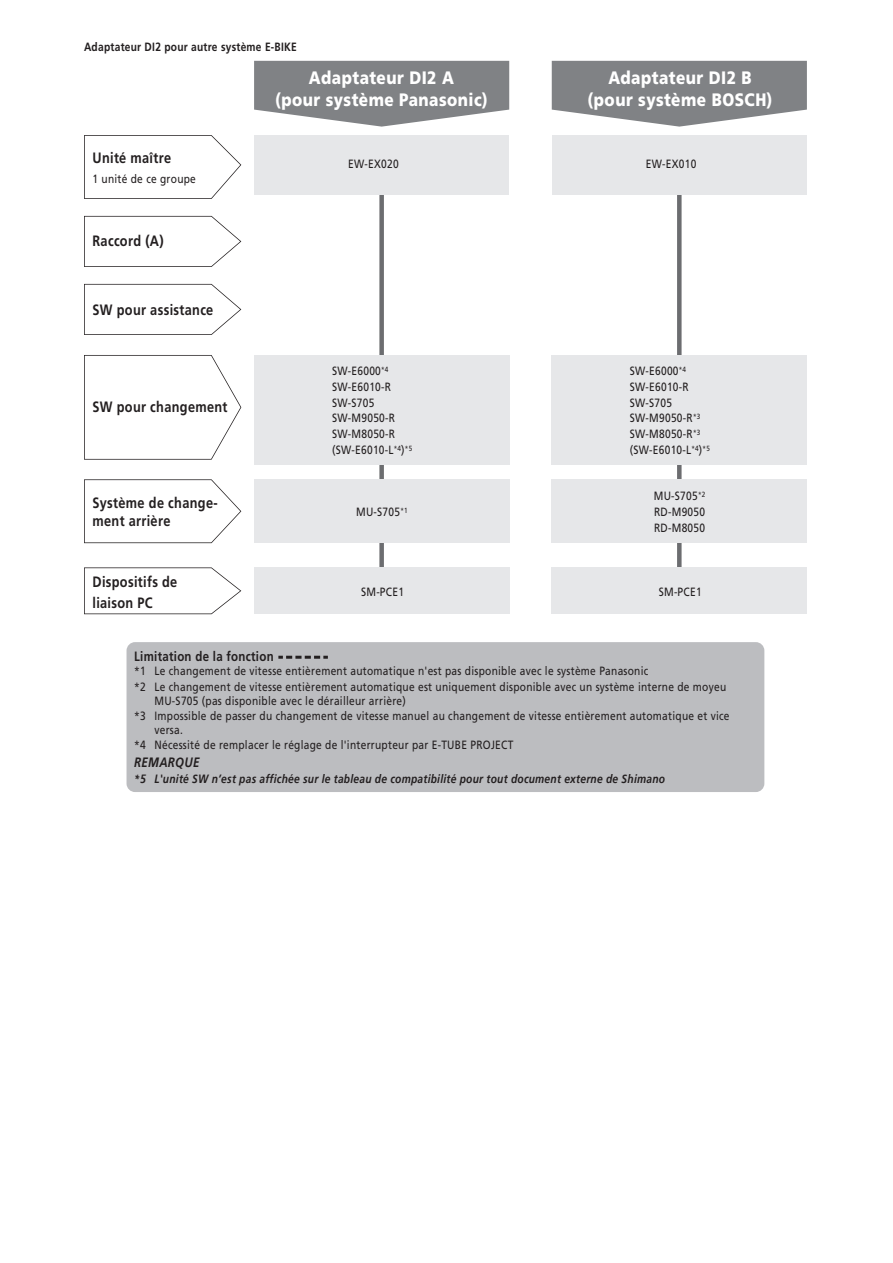
<style>
.page{position:relative;width:893px;height:1263px;background:#fff}
.page>*{position:absolute;margin:0;border:0;box-sizing:border-box;transform-origin:0 0}
.t1{font:900 18px/21.6px "Frutiger LT Pro";letter-spacing:.03em;color:#fff;text-align:center;scale:.85 1}
.t2{font:700 15px/18px "Frutiger LT Pro";letter-spacing:.025em;color:#231f20;scale:.85 1}
.t3{font:700 13.5px "Frutiger LT Pro";letter-spacing:.025em;color:#231f20;scale:.85 1}
.t4{font:italic 700 13.5px "Frutiger 66";letter-spacing:.025em;color:#231f20;scale:.85 1}
.t5{font:12px/15.9px "Frutiger LT Pro";letter-spacing:.025em;color:#231f20;scale:.85 1}
.t6{font:italic 700 12px "Frutiger 66";letter-spacing:.025em;color:#231f20;scale:.85 1}
.t7{font:700 12px "Frutiger LT Pro";letter-spacing:.025em;color:#231f20;scale:.85 1}
</style>
<div class="page">
<div style="left:379px;top:447px;width:5px;height:32px;background:#6c6d70"></div>
<div style="left:379px;top:543px;width:5px;height:24px;background:#6c6d70"></div>
<div style="left:379px;top:188px;width:5px;height:167px;background:#6c6d70"></div>
<div style="left:677px;top:447px;width:5px;height:32px;background:#6c6d70"></div>
<div style="left:677px;top:543px;width:5px;height:24px;background:#6c6d70"></div>
<div style="left:677px;top:188px;width:5px;height:167px;background:#6c6d70"></div>
<svg style="left:552px;top:61px;width:255px;height:66px;background:#919295"></svg>
<div style="left:254px;top:135px;width:255px;height:60px;background:#e6e7e9"></div>
<div style="left:254px;top:355px;width:255px;height:109px;background:#e6e7e9"></div>
<svg style="left:84px;top:135px;width:157px;height:64px"></svg>
<svg style="left:84px;top:479px;width:157px;height:64px"></svg>
<svg style="left:254px;top:61px;width:255px;height:66px;background:#919295"></svg>
<div style="left:254px;top:479px;width:255px;height:64px;background:#e6e7e9"></div>
<svg style="left:84px;top:567px;width:157px;height:47px"></svg>
<div style="left:254px;top:567px;width:255px;height:47px;background:#e6e7e9"></div>
<svg style="left:84px;top:216px;width:157px;height:51px"></svg>
<svg style="left:84px;top:284px;width:157px;height:51px"></svg>
<svg style="left:84px;top:355px;width:157px;height:105px"></svg>
<div style="left:552px;top:135px;width:255px;height:60px;background:#e6e7e9"></div>
<div style="left:552px;top:355px;width:255px;height:109px;background:#e6e7e9"></div>
<div style="left:552px;top:479px;width:255px;height:64px;background:#e6e7e9"></div>
<div style="left:552px;top:567px;width:255px;height:47px;background:#e6e7e9"></div>
<div style="left:127px;top:642px;width:637px;height:150px;background:#bcbdc0;border-radius:9px"></div>
<svg style="left:280px;top:656px;width:39px;height:3px"></svg>
<p class="t7" style="left:84px;top:39px;width:252px">Adaptateur DI2 pour autre système E-BIKE</p>
<p class="t2" style="left:93px;top:149px;width:94px">Unité maître</p>
<p class="t5" style="left:93px;top:171px;width:123px">1 unité de ce groupe</p>
<p class="t2" style="left:93px;top:232px;width:85px">Raccord (A)</p>
<p class="t2" style="left:93px;top:301px;width:144px">SW pour assistance</p>
<p class="t2" style="left:93px;top:398px;width:160px">SW pour changement</p>
<p class="t2" style="left:93px;top:494px;width:149px">Système de change&shy;ment arrière</p>
<h1 class="t1" style="left:275px;top:67px;width:252px">Adaptateur DI2 A<br>(pour système Panasonic)</h1>
<h1 class="t1" style="left:587px;top:67px;width:219px">Adaptateur DI2 B (pour système BOSCH)</h1>
<h1 class="t1" style="left:364px;top:90px;width:43px">MTB</h1>
<p class="t5" style="left:348px;top:156px;width:61px">EW-EX020</p>
<p class="t5" style="left:332px;top:363px;width:96px">SW-E6000<sup>*4<br></sup>SW-E6010-R<br>SW-S705<br>SW-M9050-R<br>SW-M8050-R (SW-E6010-L<sup>*4</sup>)<sup>*5</sup></p>
<p class="t5" style="left:356px;top:504px;width:62px">MU-S705<sup>*1</sup></p>
<p class="t5" style="left:646px;top:156px;width:61px">EW-EX010</p>
<p class="t5" style="left:630px;top:363px;width:96px">SW-E6000<sup>*4<br></sup>SW-E6010-R<br>SW-S705<br>SW-M9050-R<sup>*3<br></sup>SW-M8050-R<sup>*3 </sup>(SW-E6010-L<sup>*4</sup>)<sup>*5</sup></p>
<p class="t5" style="left:654px;top:488px;width:62px;text-align:justify">MU-S705<sup>*2<br></sup>RD-M9050<br>RD-M8050</p>
<p class="t2" style="left:93px;top:571px;width:101px;line-height:21px">Dispositifs de liaison PC</p>
<p class="t5" style="left:361px;top:583px;width:52px">SM-PCE1</p>
<p class="t3" style="left:134px;top:648px;width:166px">Limitation de la fonction</p>
<p class="t5" style="left:659px;top:583px;width:52px">SM-PCE1</p>
<p class="t5" style="left:134px;top:664px;width:698px;line-height:15.3px">*1 Le changement de vitesse entièrement automatique n'est pas disponible avec le système Panasonic<br>*2 Le changement de vitesse entièrement automatique est uniquement disponible avec un système interne de moyeu</p>
<p class="t5" style="left:134px;top:693px;width:702px;line-height:15.3px;text-indent:20px">MU-S705 (pas disponible avec le dérailleur arrière)<br>*3 Impossible de passer du changement de vitesse manuel au changement de vitesse entièrement automatique et vice</p>
<p class="t5" style="left:134px;top:722px;width:447px;line-height:15.3px;text-indent:20px">versa.<br>*4 Nécessité de remplacer le réglage de l'interrupteur par E-TUBE PROJECT</p>
<p class="t4" style="left:134px;top:754px;width:78px">REMARQUE</p>
<p class="t6" style="left:134px;top:772px;width:626px">*5 L'unité SW n’est pas affichée sur le tableau de compatibilité pour tout document externe de Shimano</p>
</div>
